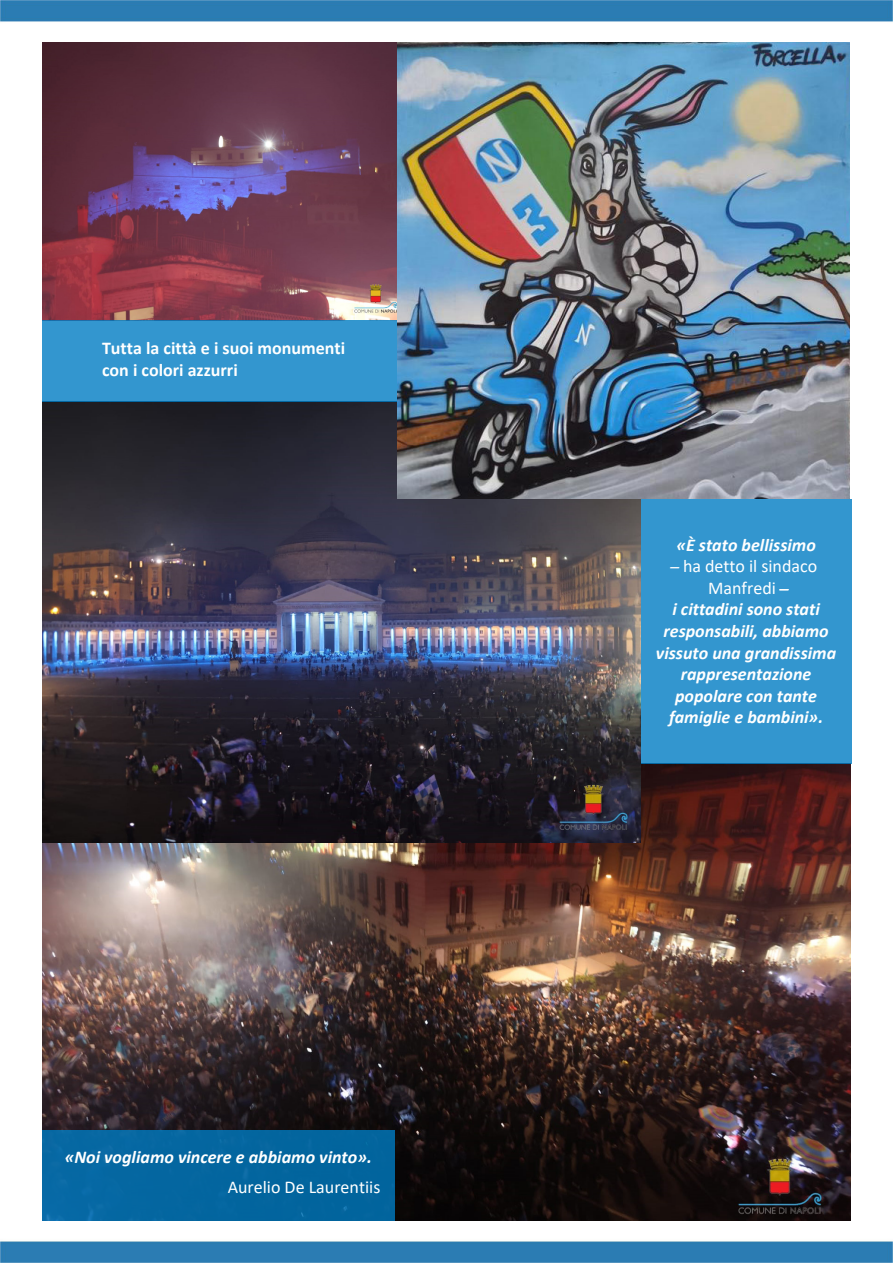
<style>
.page{position:relative;width:893px;height:1263px;background:#fff}
.page>*{position:absolute;margin:0;border:0;box-sizing:border-box;transform-origin:0 0}
.Corpo_del_testo{font:italic 700 18px/21.6px "Calibri";color:#fff;text-align:center}
.Corpo_del_testo-2{font:700 18px "Calibri";color:#fff}
.Corpo_del_testo-3{font:18px/21.6px "Calibri";color:#fff;text-align:center}
.Stile_di_paragrafo_3{font:18px "Calibri";color:#fff}
.s1{font-weight:700;font-style:italic}
.s2{font-style:italic}
</style>
<div class="page">
<img style="left:0;top:0;width:893px;height:1263px">
<img style="left:43px;top:764px;width:807px;height:456px">
<img style="left:43px;top:402px;width:598px;height:441px">
<img style="left:43px;top:43px;width:355px;height:277px">
<div style="left:641px;top:499px;width:210px;height:265px;background:#3396cf"></div>
<div style="left:43px;top:320px;width:355px;height:82px;background:#3396cf"></div>
<div style="left:42px;top:1130px;width:353px;height:90px;background:#0466a0"></div>
<img style="left:398px;top:43px;width:452px;height:456px">
<p class="Corpo_del_testo-2" style="left:102px;top:335px;width:245px">Tutta la città e i suoi monumenti</p>
<p class="Corpo_del_testo-2" style="left:102px;top:357px;width:137px">con i colori azzurri</p>
<p class="Corpo_del_testo" style="left:65px;top:1145px;width:309px">«Noi vogliamo vincere e abbiamo vinto».</p>
<p class="Stile_di_paragrafo_3" style="left:228px;top:1174px;width:154px">Aurelio De Laurentiis</p>
<p class="Corpo_del_testo-3" style="left:675px;top:533px;width:144px"><span class="s1">«È stato bellissimo </span><span class="s2">̶</span>ha detto il sindaco<br>Manfredi <span class="s2">̶</span></p>
<p class="Corpo_del_testo" style="left:656px;top:598px;width:182px">i cittadini sono stati responsabili, abbiamo vissuto una grandissima rappresentazione popolare con tante famiglie e bambini».</p>
</div>
